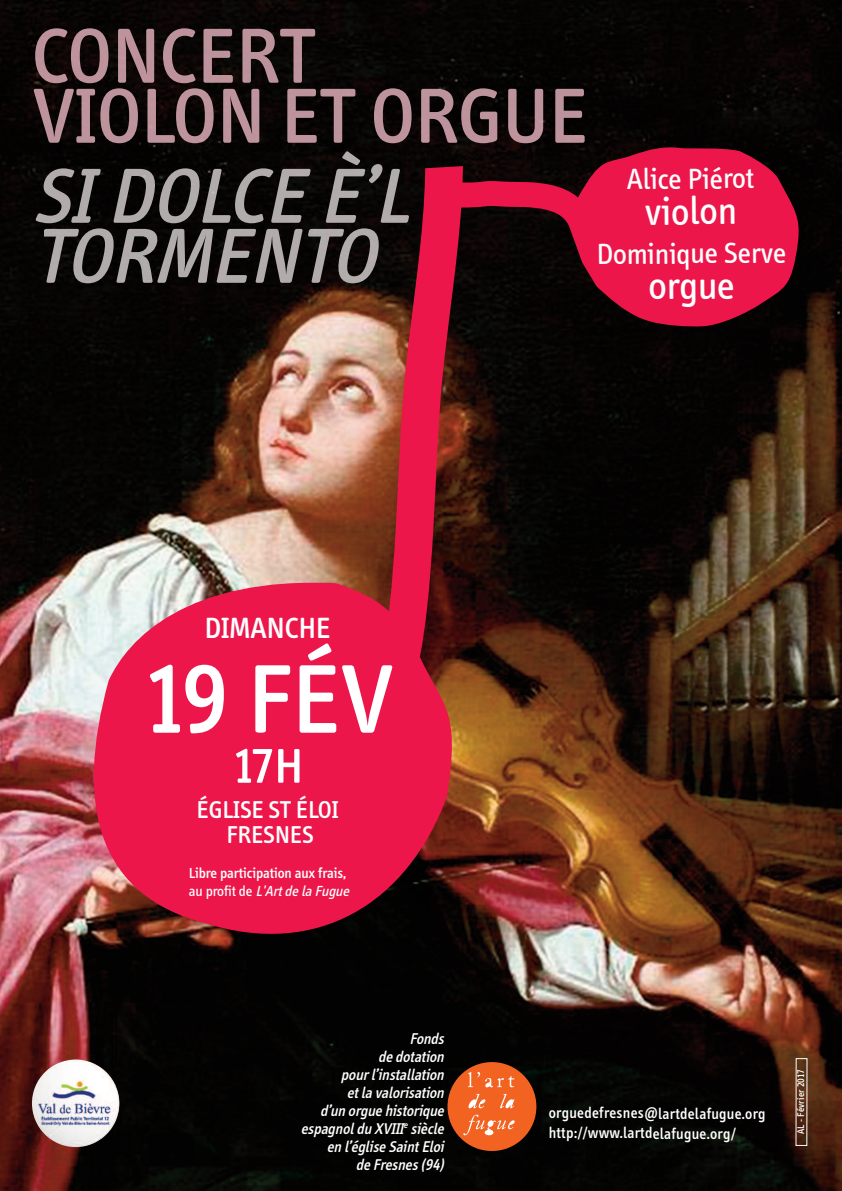
<style>
.page{position:relative;width:842px;height:1191px;background:#fff}
.page>*{position:absolute;margin:0;border:0;box-sizing:border-box;transform-origin:0 0}
.t1{font:500 100px "Info";color:#fff}
.t2{font:500 50px "Info";color:#fff}
.t3{font:40px "Info";color:#fff}
.t4{font:30px "Info";color:#fff}
.t5{font:500 30px "Info";color:#fff}
.t6{font:500 25px/25px "Info";color:#fff;text-align:center}
.t7{font:italic 500 16px/18px "Info";color:#fff;text-align:right}
.t8{font:500 16px/19.9px "Info";letter-spacing:.025em;color:#fff}
.t9{font:500 15px/18px "Info";color:#fff}
.t10{font:500 10px "Info";letter-spacing:.025em;color:#fff}
.s1{font-weight:400}
.s2{font-weight:400;font-style:italic}
</style>
<div class="page">
<img style="left:0;top:0;width:842px;height:1191px">
<img style="left:73px;top:146px;width:728px;height:812px">
<img style="left:35px;top:28px;width:280px;height:55px">
<img style="left:33px;top:88px;width:510px;height:55px">
<img style="left:36px;top:151px;width:373px;height:72px">
<img style="left:44px;top:228px;width:335px;height:55px">
<div style="left:447px;top:1062px;width:89px;height:89px;background:#f26221;border-radius:50%"></div>
<svg style="left:463px;top:1114px;width:52px;height:21px"></svg>
<svg style="left:468px;top:1094px;width:17px;height:14px"></svg>
<svg style="left:500px;top:1094px;width:14px;height:14px"></svg>
<svg style="left:468px;top:1072px;width:46px;height:15px"></svg>
<img style="left:32px;top:1059px;width:88px;height:88px">
<h3 class="t4" style="left:626px;top:169px;width:129px;rotate:-1deg">Alice Piérot</h3>
<h3 class="t3" style="left:644px;top:197px;width:94px;rotate:-1deg">violon</h3>
<h3 class="t4" style="left:596px;top:244px;width:191px;rotate:-1deg">Dominique Serve</h3>
<h3 class="t3" style="left:648px;top:271px;width:88px;rotate:-1deg">orgue</h3>
<h3 class="t5" style="left:205px;top:616px;width:127px">DIMANCHE</h3>
<h1 class="t1" style="left:142px;top:662px;width:253px">19 FÉV</h1>
<h2 class="t2" style="left:232px;top:747px;width:73px">17H</h2>
<h3 class="t6" style="left:196px;top:799px;width:143px">ÉGLISE ST ÉLOI<br>FRESNES</h3>
<p class="t9" style="left:189px;top:865px;width:165px">Libre participation aux frais, <span class="s1">au profit de</span> <span class="s2">L'ArtdelaFugue</span></p>
<p class="t7" style="left:301px;top:1030px;width:148px">Fonds<br>de dotation<br>pour l’installation<br>et la valorisation<br>d’un orgue historique espagnol du XVIII<sup>e</sup> siècle en l’église Saint Eloi<br>de Fresnes (94)</p>
<p class="t8" style="left:549px;top:1104px;width:218px">orguedefresnes@lartdelafugue.org http://www.lartdelafugue.org/</p>
<p class="t10" style="left:797px;top:1134px;width:66px;rotate:-90deg">AL - Février 2017</p>
</div>
